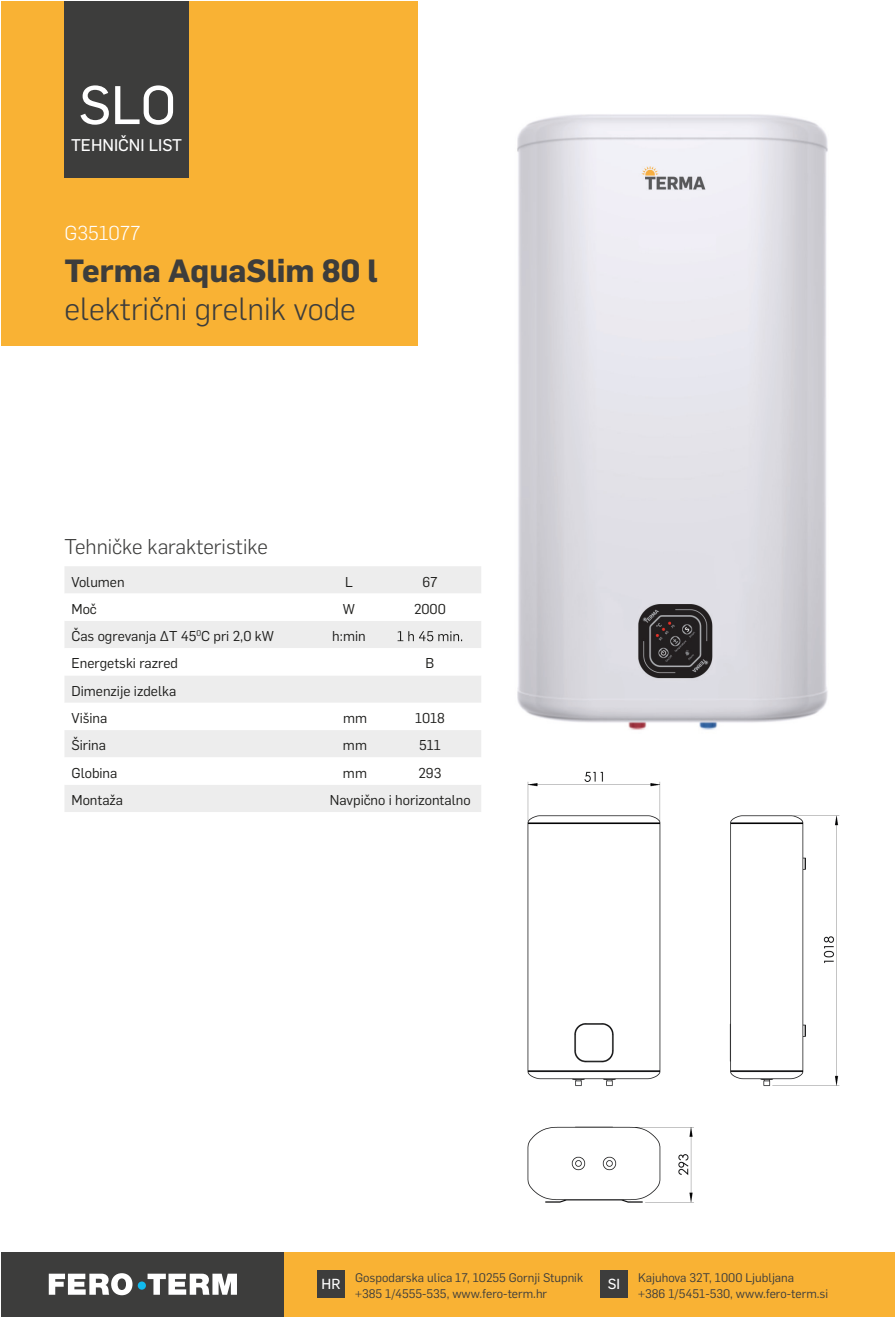
<style>
.page{position:relative;width:896px;height:1318px;background:#fff}
.page>*{position:absolute;margin:0;border:0;box-sizing:border-box;transform-origin:0 0}
.t1{font:53.2px "Flama Basic";color:#fff}
.t2{font:300 31.5px "Flama";color:#3d3d3c}
.t3{font:700 31.5px "Flama";color:#3d3d3c}
.t4{font:300 21px "Flama";color:#3d3d3c}
.t5{font:300 19.78px "Flama";color:#fff}
.t6{font:16.62px "Flama Basic";color:#fff}
.t7{font:14.35px "Flama Basic";color:#fff}
.t8{font:14px/27.3px "Flama";color:#1d1d1b}
.t9{font:12.25px/15.8px "Flama";color:#3d3d3c}
</style>
<div class="page">
<div style="left:1px;top:1252px;width:893px;height:64px;background:#f9b234"></div>
<div style="left:317px;top:1270px;width:28px;height:28px;background:#3d3d3c"></div>
<div style="left:600px;top:1270px;width:28px;height:28px;background:#3d3d3c"></div>
<div style="left:1px;top:1252px;width:283px;height:64px;background:#3d3d3c"></div>
<svg style="left:49px;top:1273px;width:188px;height:22px"></svg>
<div style="left:138px;top:1281px;width:8px;height:8px;background:#10bbef;border-radius:50%"></div>
<div style="left:1px;top:1px;width:417px;height:345px;background:#f9b234"></div>
<div style="left:64px;top:1px;width:125px;height:177px;background:#3d3d3c"></div>
<img style="left:517px;top:114px;width:311px;height:616px">
<div style="left:65px;top:566px;width:416px;height:246px;background:#ededed"></div>
<svg style="left:65px;top:593px;width:416px;height:191px"></svg>
<svg style="left:398px;top:631px;width:64px;height:10px"></svg>
<img style="left:527px;top:771px;width:313px;height:432px">
<h1 class="t1" style="left:79px;top:68px;width:99px">SLO</h1>
<p class="t6" style="left:71px;top:134px;width:112px">TEHNIČNI LIST</p>
<h3 class="t5" style="left:64px;top:220px;width:77px">G351077</h3>
<h2 class="t3" style="left:64px;top:248px;width:315px">Terma AquaSlim 80 l</h2>
<h2 class="t2" style="left:64px;top:287px;width:293px">električni grelnik vode</h2>
<h3 class="t4" style="left:64px;top:532px;width:205px">Tehničke karakteristike</h3>
<p class="t8" style="left:71px;top:567px;width:55px">Volumen</p>
<p class="t8" style="left:345px;top:567px;width:9px">L</p>
<p class="t8" style="left:422px;top:567px;width:17px">67</p>
<p class="t8" style="left:71px;top:594px;width:27px">Moč</p>
<p class="t8" style="left:343px;top:594px;width:14px">W</p>
<p class="t8" style="left:414px;top:594px;width:33px">2000</p>
<p class="t8" style="left:71px;top:621px;width:204px">Čas ogrevanja ∆T 45<sup>0</sup>C pri 2,0 kW</p>
<p class="t8" style="left:332px;top:621px;width:35px">h:min</p>
<p class="t8" style="left:71px;top:649px;width:108px">Energetski razred</p>
<p class="t8" style="left:426px;top:649px;width:10px">B</p>
<p class="t8" style="left:71px;top:676px;width:106px">Dimenzije izdelka<br>Višina</p>
<p class="t8" style="left:343px;top:703px;width:26px">mm</p>
<p class="t8" style="left:415px;top:703px;width:31px">1018</p>
<p class="t8" style="left:71px;top:731px;width:36px">Širina</p>
<p class="t8" style="left:343px;top:731px;width:26px">mm</p>
<p class="t8" style="left:419px;top:731px;width:23px">511</p>
<p class="t8" style="left:71px;top:758px;width:47px">Globina</p>
<p class="t8" style="left:343px;top:758px;width:26px">mm</p>
<p class="t8" style="left:418px;top:758px;width:25px">293</p>
<p class="t8" style="left:71px;top:785px;width:53px">Montaža</p>
<p class="t8" style="left:330px;top:785px;width:142px">Navpično i horizontalno</p>
<p class="t9" style="left:355px;top:1269px;width:229px">Gospodarska ulica 17, 10255 Gornji Stupnik +385 1/4555-535, www.fero-term.hr</p>
<p class="t9" style="left:638px;top:1269px;width:191px">Kajuhova 32T, 1000 Ljubljana<br>+386 1/5451-530, www.fero-term.si</p>
<p class="t7" style="left:322px;top:1274px;width:20px">HR</p>
<p class="t7" style="left:608px;top:1274px;width:14px">SI</p>
</div>
